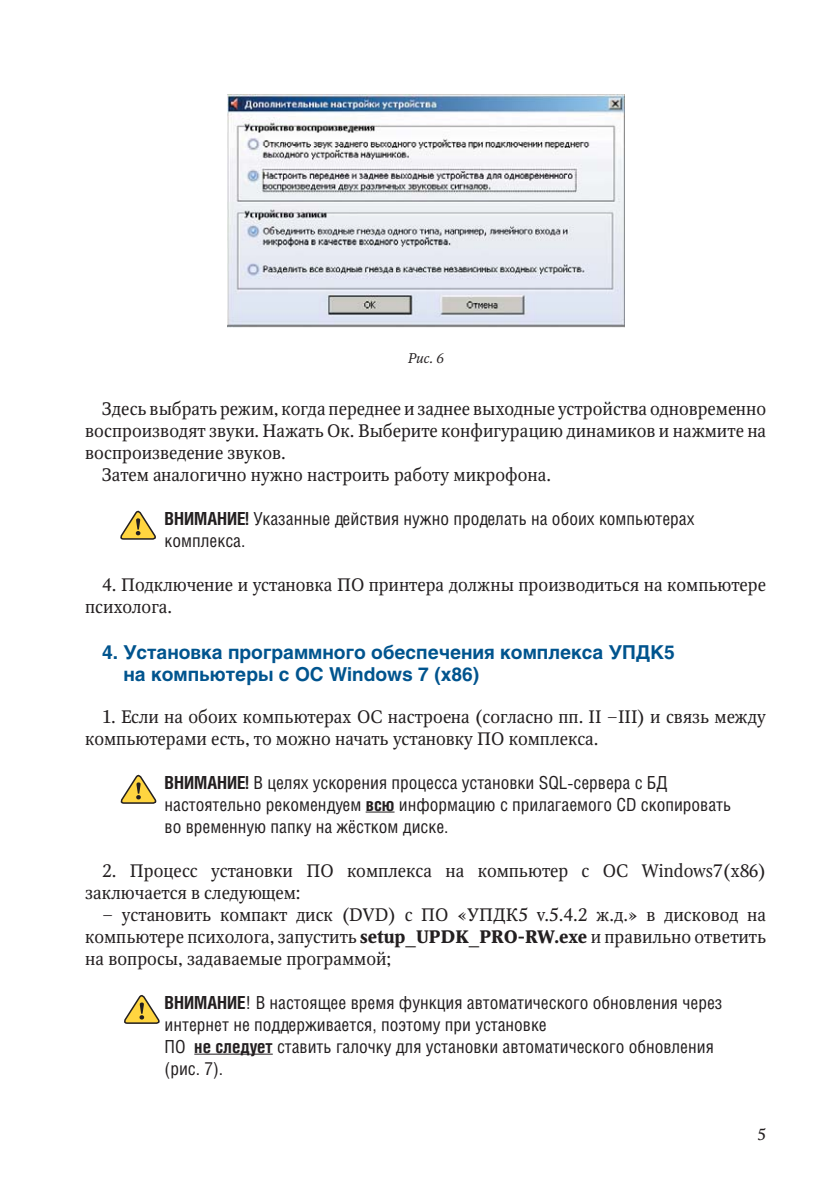
<style>
.page{position:relative;width:840px;height:1191px;background:#fff}
.page>*{position:absolute;margin:0;border:0;box-sizing:border-box;transform-origin:0 0}
.t1{font:700 19px/22px "Helios C";color:#00548e}
.t2{font:18px/22px "Octava C";color:#231f20}
.t3{font:18px/22px "Helios Cond C";color:#231f20}
.t4{font:16px "Octava C";color:#231f20}
.t5{font:italic 14px "Octava C";color:#231f20}
.s1{font-weight:700}
</style>
<div class="page">
<svg style="left:365px;top:811px;width:29px;height:1px"></svg>
<hr style="left:194px;top:1053px;width:78px;height:1px;background:#231f20">
<img style="left:227px;top:94px;width:397px;height:233px">
<svg style="left:120px;top:510px;width:36px;height:30px"></svg>
<svg style="left:120px;top:774px;width:37px;height:30px"></svg>
<svg style="left:124px;top:995px;width:36px;height:29px"></svg>
<p class="t5" style="left:407px;top:351px;width:37px">Рис. 6</p>
<p class="t2" style="left:102px;top:400px;width:665px">Здесь выбрать режим, когда переднее и заднее выходные устройства одновременно</p>
<p class="t2" style="left:85px;top:422px;width:682px">воспроизводят звуки. Нажать Ок. Выберите конфигурацию динамиков и нажмите на</p>
<p class="t2" style="left:85px;top:444px;width:202px">воспроизведение звуков.</p>
<p class="t2" style="left:102px;top:466px;width:450px">Затем аналогично нужно настроить работу микрофона.</p>
<p class="t3" style="left:164px;top:510px;width:531px"><span class="s1">ВНИМАНИЕ!</span> Указанные действия нужно проделать на обоих компьютерах комплекса.</p>
<p class="t2" style="left:85px;top:576px;width:682px;text-indent:17px">4. Подключение и установка ПО принтера должны производиться на компьютере психолога.</p>
<p class="t1" style="left:123px;top:643px;width:552px;text-indent:-21px">4. Установка программного обеспечения комплекса УПДК5 на компьютеры с ОС Windows 7 (x86)</p>
<p class="t2" style="left:85px;top:708px;width:682px;text-indent:17px">1. Если на обоих компьютерах ОС настроена (согласно пп. II –III) и связь между компьютерами есть, то можно начать установку ПО комплекса.</p>
<p class="t3" style="left:164px;top:774px;width:568px"><span class="s1">ВНИМАНИЕ!</span> В целях ускорения процесса установки SQL-сервера с БД настоятельно рекомендуем <span class="s1">всю</span> информацию с прилагаемого CD скопировать во временную папку на жёстком диске.</p>
<p class="t2" style="left:85px;top:862px;width:682px;text-indent:17px">2. Процесс установки ПО комплекса на компьютер с ОС Windows7(х86) заключается в следующем:</p>
<p class="t2" style="left:85px;top:906px;width:682px;text-align:justify;text-indent:17px">– установить компакт диск (DVD) с ПО «УПДК5 v.5.4.2 ж.д.» в дисковод на компьютере психолога, запустить <span class="s1">setup_UPDK_PRO-RW.exe</span> и правильно ответить на вопросы, задаваемые программой;</p>
<p class="t3" style="left:164px;top:994px;width:559px"><span class="s1">ВНИМАНИЕ</span>! В настоящее время функция автоматического обновления через интернет не поддерживается, поэтому при установке<br>ПО <span class="s1">не следует</span> ставить галочку для установки автоматического обновления (рис. 7).</p>
<p class="t4" style="left:757px;top:1128px;width:10px">5</p>
</div>
